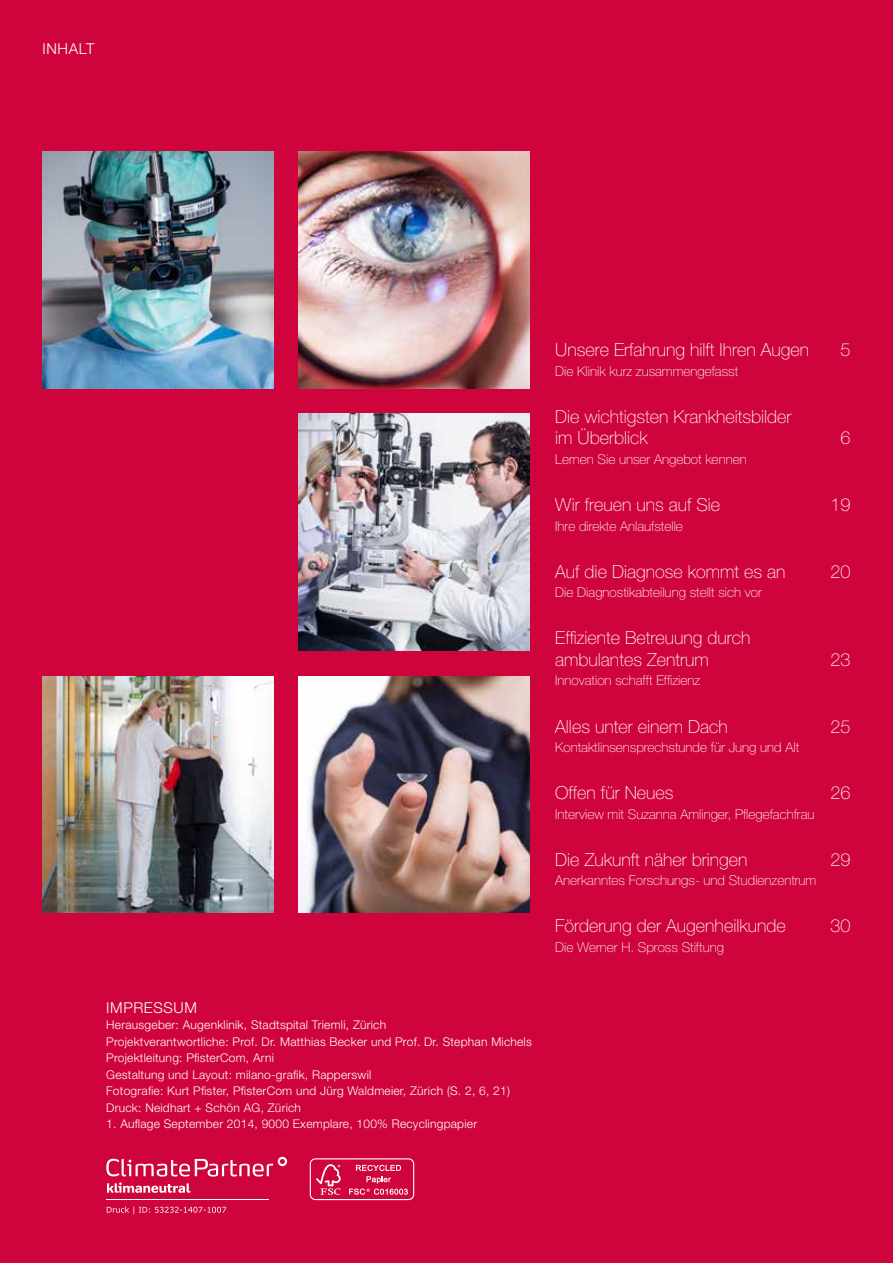
<style>
.page{position:relative;width:893px;height:1263px;background:#d0043c}
.page>*{position:absolute;margin:0;border:0;box-sizing:border-box;transform-origin:0 0}
.t1{font:100 18px/21.6px "Helvetica Neue LT";color:#fff}
.t2{font:300 15px "Helvetica Neue LT";letter-spacing:.04em;color:#fff}
.t3{font:100 13.5px "Helvetica Neue LT";color:#fff}
.t4{font:300 12px/16.5px "Helvetica Neue LT";letter-spacing:.02em;color:#fff}
</style>
<div class="page">
<img style="left:43px;top:152px;width:230px;height:236px">
<img style="left:299px;top:152px;width:231px;height:236px">
<img style="left:299px;top:414px;width:231px;height:236px">
<img style="left:43px;top:676px;width:230px;height:237px">
<img style="left:299px;top:676px;width:231px;height:237px">
<hr style="left:107px;top:1199px;width:162px;height:1px;background:#fff">
<svg style="left:107px;top:1182px;width:83px;height:11px"></svg>
<svg style="left:106px;top:1157px;width:181px;height:19px"></svg>
<svg style="left:107px;top:1206px;width:119px;height:8px"></svg>
<svg style="left:310px;top:1158px;width:104px;height:42px"></svg>
<p class="t2" style="left:43px;top:40px;width:53px">INHALT</p>
<p class="t2" style="left:106px;top:998px;width:92px">IMPRESSUM</p>
<p class="t4" style="left:106px;top:1016px;width:427px">Herausgeber: Augenklinik, Stadtspital Triemli, Zürich<br>Projektverantwortliche: Prof. Dr. Matthias Becker und Prof. Dr. Stephan Michels Projektleitung: PfisterCom, Arni<br>Gestaltung und Layout: milano-grafik, Rapperswil<br>Fotografie: Kurt Pfister, PfisterCom und Jürg Waldmeier, Zürich (S. 2, 6, 21)<br>Druck: Neidhart + Schön AG, Zürich</p>
<p class="t4" style="left:106px;top:1115px;width:372px">1. Auflage September 2014, 9000 Exemplare, 100% Recyclingpapier</p>
<h1 class="t1" style="left:555px;top:339px;width:255px">Unsere Erfahrung hilft Ihren Augen</h1>
<h1 class="t1" style="left:840px;top:339px;width:12px">5</h1>
<p class="t3" style="left:555px;top:363px;width:184px">Die Klinik kurz zusammengefasst</p>
<h1 class="t1" style="left:555px;top:406px;width:238px">Die wichtigsten Krankheitsbilder im Überblick</h1>
<h1 class="t1" style="left:840px;top:427px;width:12px">6</h1>
<p class="t3" style="left:555px;top:451px;width:193px">Lernen Sie unser Angebot kennen</p>
<h1 class="t1" style="left:555px;top:494px;width:166px">Wir freuen uns auf Sie</h1>
<h1 class="t1" style="left:830px;top:494px;width:22px">19</h1>
<p class="t3" style="left:555px;top:518px;width:129px">Ihre direkte Anlaufstelle</p>
<h1 class="t1" style="left:555px;top:560px;width:232px">Auf die Diagnose kommt es an</h1>
<h1 class="t1" style="left:830px;top:560px;width:22px">20</h1>
<p class="t3" style="left:555px;top:585px;width:208px">Die Diagnostikabteilung stellt sich vor</p>
<h1 class="t1" style="left:555px;top:627px;width:197px">Effiziente Betreuung durch ambulantes Zentrum</h1>
<h1 class="t1" style="left:830px;top:649px;width:22px">23</h1>
<p class="t3" style="left:555px;top:673px;width:146px">Innovation schafft Effizienz</p>
<h1 class="t1" style="left:555px;top:715px;width:174px">Alles unter einem Dach</h1>
<h1 class="t1" style="left:830px;top:715px;width:22px">25</h1>
<p class="t3" style="left:555px;top:739px;width:245px">Kontaktlinsensprechstunde für Jung und Alt</p>
<h1 class="t1" style="left:555px;top:782px;width:120px">Offen für Neues</h1>
<h1 class="t1" style="left:830px;top:782px;width:22px">26</h1>
<p class="t3" style="left:555px;top:806px;width:261px">Interview mit Suzanna Amlinger, Pflegefachfrau</p>
<h1 class="t1" style="left:555px;top:848px;width:194px">Die Zukunft näher bringen</h1>
<h1 class="t1" style="left:830px;top:848px;width:22px">29</h1>
<p class="t3" style="left:555px;top:873px;width:263px">Anerkanntes Forschungs- und Studienzentrum</p>
<h1 class="t1" style="left:555px;top:915px;width:232px">Förderung der Augenheilkunde</h1>
<h1 class="t1" style="left:830px;top:915px;width:22px">30</h1>
<p class="t3" style="left:555px;top:939px;width:170px">Die Werner H. Spross Stiftung</p>
</div>
